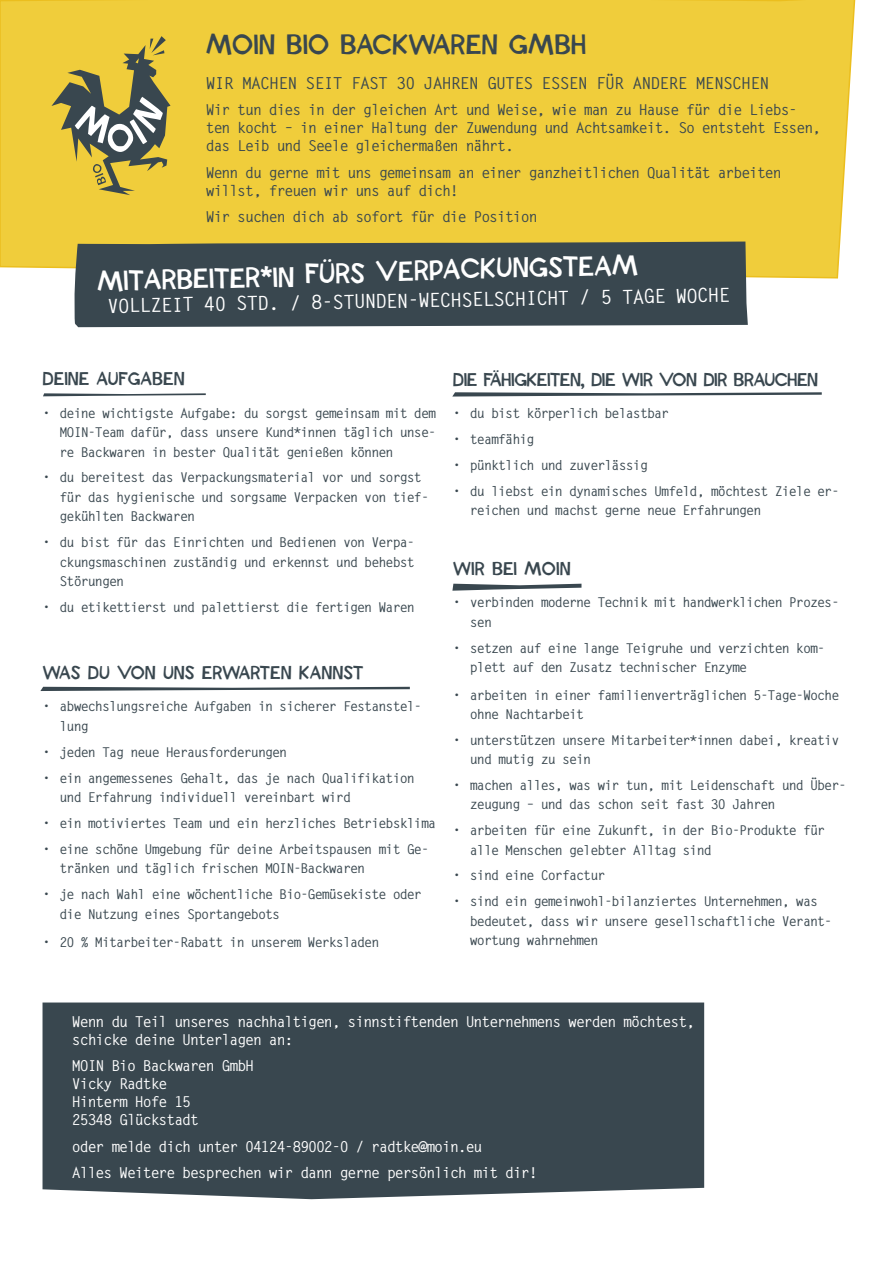
<style>
.page{position:relative;width:893px;height:1263px;background:#fff}
.page>*{position:absolute;margin:0;border:0;box-sizing:border-box;transform-origin:0 0}
.t1{font:27px "Skizzors";color:#fff}
.t2{font:27px "Skizzors";color:#39474f}
.t3{font:700 19.5px "Letter Gothic Std";color:#fff}
.t4{font:18px "Skizzors";color:#39474f}
.t5{font:18px "Skizzors";letter-spacing:-.025em;color:#39474f}
.t6{font:700 16.5px "Letter Gothic Std";letter-spacing:-.05em;color:#39474f}
.t7{font:700 15px/18px "Letter Gothic Std";letter-spacing:-.075em;color:#39474f}
.t8{font:700 15px/18px "Letter Gothic Std";letter-spacing:-.075em;color:#fff}
.t9{font:700 13.5px/19.5px "Letter Gothic Std";letter-spacing:-.075em;color:#39474f}
</style>
<div class="page">
<div style="left:0;top:0;width:856px;height:279px;background:#f0cd3b"></div>
<div style="left:43px;top:1002px;width:661px;height:197px;background:#39474f"></div>
<svg style="left:51px;top:36px;width:120px;height:159px;background:#b4a34f"></svg>
<div style="left:74px;top:242px;width:674px;height:86px;background:#39474f"></div>
<svg style="left:452px;top:392px;width:370px;height:4px"></svg>
<svg style="left:452px;top:584px;width:129px;height:7px"></svg>
<svg style="left:43px;top:393px;width:163px;height:3px"></svg>
<svg style="left:40px;top:687px;width:370px;height:4px"></svg>
<h1 class="t2" style="left:206px;top:28px;width:382px">MOIN BIO BACKWAREN GMBH</h1>
<p class="t6" style="left:206px;top:73px;width:565px">WIR MACHEN SEIT FAST 30 JAHREN GUTES ESSEN FÜR ANDERE MENSCHEN</p>
<p class="t7" style="left:206px;top:101px;width:617px">Wir tun dies in der gleichen Art und Weise, wie man zu Hause für die Liebs&shy;ten kocht – in einer Haltung der Zuwendung und Achtsamkeit. So entsteht Essen, das Leib und Seele gleichermaßen nährt.</p>
<p class="t7" style="left:206px;top:163px;width:577px">Wenn du gerne mit uns gemeinsam an einer ganzheitlichen Qualität arbeiten willst, freuen wir uns auf dich!</p>
<p class="t7" style="left:206px;top:208px;width:333px">Wir suchen dich ab sofort für die Position</p>
<h1 class="t1" style="left:96px;top:261px;width:543px;rotate:-1deg">MITARBEITER*IN FÜRS VERPACKUNGSTEAM</h1>
<h2 class="t3" style="left:107px;top:294px;width:624px;rotate:-1deg">VOLLZEIT 40 STD. / 8-STUNDEN-WECHSELSCHICHT / 5 TAGE WOCHE</h2>
<h3 class="t4" style="left:43px;top:368px;width:144px">DEINE AUFGABEN</h3>
<p class="t9" style="left:60px;top:403px;width:378px;text-align:justify;text-indent:-17px">• deine wichtigste Aufgabe: du sorgst gemeinsam mit dem MOIN-Team dafür, dass unsere Kund*innen täglich unse&shy;re Backwaren in bester Qualität genießen können</p>
<p class="t9" style="left:60px;top:468px;width:371px;text-indent:-17px">• du bereitest das Verpackungsmaterial vor und sorgst für das hygienische und sorgsame Verpacken von tief&shy;gekühlten Backwaren</p>
<p class="t9" style="left:60px;top:533px;width:357px;text-align:justify;text-indent:-17px">• du bist für das Einrichten und Bedienen von Verpa&shy;ckungsmaschinen zuständig und erkennst und behebst Störungen</p>
<p class="t9" style="left:43px;top:598px;width:374px">• du etikettierst und palettierst die fertigen Waren</p>
<h3 class="t4" style="left:43px;top:662px;width:322px">WAS DU VON UNS ERWARTEN KANNST</h3>
<p class="t9" style="left:60px;top:697px;width:364px;text-indent:-17px">• abwechslungsreiche Aufgaben in sicherer Festanstel&shy;lung</p>
<p class="t9" style="left:43px;top:742px;width:246px">• jeden Tag neue Herausforderungen</p>
<p class="t9" style="left:60px;top:768px;width:357px;text-indent:-17px">• ein angemessenes Gehalt, das je nach Qualifikation und Erfahrung individuell vereinbart wird</p>
<p class="t9" style="left:43px;top:813px;width:395px">• ein motiviertes Team und ein herzliches Betriebsklima</p>
<p class="t9" style="left:60px;top:839px;width:371px;text-indent:-17px">• eine schöne Umgebung für deine Arbeitspausen mit Ge&shy;tränken und täglich frischen MOIN-Backwaren</p>
<p class="t9" style="left:60px;top:885px;width:364px;text-indent:-17px">• je nach Wahl eine wöchentliche Bio-Gemüsekiste oder die Nutzung eines Sportangebots</p>
<p class="t9" style="left:43px;top:932px;width:338px">• 20 % Mitarbeiter-Rabatt in unserem Werksladen</p>
<h3 class="t5" style="left:453px;top:368px;width:367px">DIE FÄHIGKEITEN, DIE WIR VON DIR BRAUCHEN</h3>
<p class="t9" style="left:453px;top:403px;width:218px">• du bist körperlich belastbar</p>
<p class="t9" style="left:453px;top:429px;width:83px">• teamfähig</p>
<p class="t9" style="left:453px;top:455px;width:197px">• pünktlich und zuverlässig</p>
<p class="t9" style="left:470px;top:481px;width:371px;text-indent:-17px">• du liebst ein dynamisches Umfeld, möchtest Ziele er&shy;reichen und machst gerne neue Erfahrungen</p>
<h3 class="t4" style="left:453px;top:558px;width:119px">WIR BEI MOIN</h3>
<p class="t9" style="left:470px;top:593px;width:371px;text-indent:-17px">• verbinden moderne Technik mit handwerklichen Prozes&shy;sen</p>
<p class="t9" style="left:470px;top:638px;width:357px;text-indent:-17px">• setzen auf eine lange Teigruhe und verzichten kom&shy;plett auf den Zusatz technischer Enzyme</p>
<p class="t9" style="left:470px;top:685px;width:371px;text-indent:-17px">• arbeiten in einer familienverträglichen 5-Tage-Woche ohne Nachtarbeit</p>
<p class="t9" style="left:470px;top:730px;width:371px;text-indent:-17px">• unterstützen unsere Mitarbeiter*innen dabei, kreativ und mutig zu sein</p>
<p class="t9" style="left:470px;top:776px;width:378px;line-height:19px;text-indent:-17px">• machen alles, was wir tun, mit Leidenschaft und Über&shy;zeugung – und das schon seit fast 30 Jahren</p>
<p class="t9" style="left:470px;top:821px;width:357px;text-indent:-17px">• arbeiten für eine Zukunft, in der Bio-Produkte für alle Menschen gelebter Alltag sind</p>
<p class="t9" style="left:453px;top:866px;width:154px">• sind eine Corfactur</p>
<p class="t9" style="left:470px;top:891px;width:364px;text-indent:-17px">• sind ein gemeinwohl-bilanziertes Unternehmen, was bedeutet, dass wir unsere gesellschaftliche Verant&shy;wortung wahrnehmen</p>
<p class="t8" style="left:72px;top:1013px;width:625px">Wenn du Teil unseres nachhaltigen, sinnstiftenden Unternehmens werden möchtest, schicke deine Unterlagen an:</p>
<p class="t8" style="left:72px;top:1057px;width:184px">MOIN Bio Backwaren GmbH<br>Vicky Radtke<br>Hinterm Hofe 15<br>25348 Glückstadt</p>
<p class="t8" style="left:72px;top:1133px;width:467px;line-height:26.5px">oder melde dich unter 04124-89002-0 / radtke@moin.eu<br>Alles Weitere besprechen wir dann gerne persönlich mit dir!</p>
</div>
